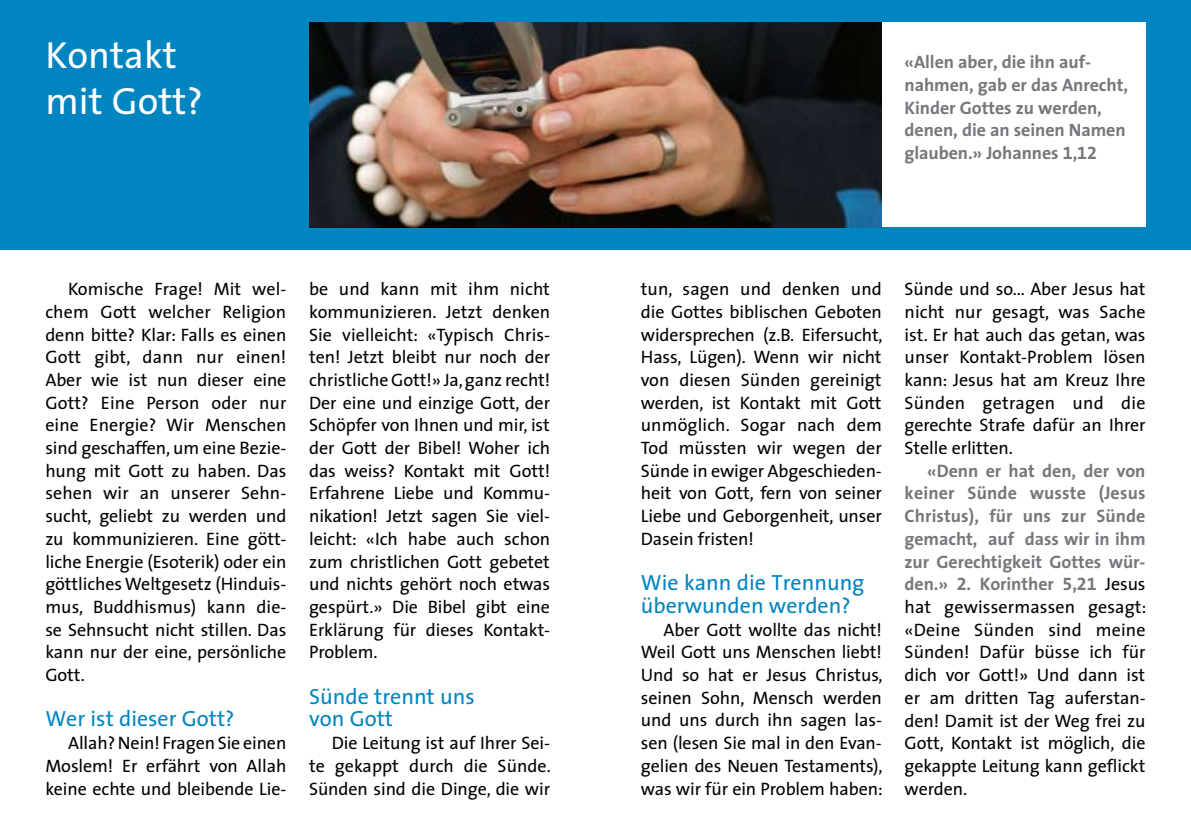
<style>
.page{position:relative;width:1191px;height:840px;background:#fff}
.page>*{position:absolute;margin:0;border:0;box-sizing:border-box;transform-origin:0 0}
.t1{font:38px/45.4px "The Sans";color:#fff}
.t2{font:22px/22.6px "The Sans";color:#0085c1}
.t3{font:18px/22.6px "The Sans";letter-spacing:-.005em;color:#000;text-align:justify}
.t4{font:700 18px/22.6px "The Sans";letter-spacing:-.005em;color:#75787b}
.s1{font-family:"The Sans Bold Expert";font-weight:400}
.s2{font-weight:700;color:#75787b}
.s3{font-family:"The Sans Bold Expert";color:#75787b}
</style>
<div class="page">
<div style="left:0;top:0;width:1191px;height:249px;background:#0085c1"></div>
<img style="left:309px;top:23px;width:573px;height:204px">
<div style="left:882px;top:23px;width:263px;height:204px;background:#fff"></div>
<h1 class="t1" style="left:45px;top:31px;width:159px">Kontakt mit Gott?</h1>
<p class="t3" style="left:45px;top:277px;width:243px;text-indent:23px">Komische Frage! Mit wel&shy;chem Gott welcher Religion denn bitte? Klar: Falls es einen Gott gibt, dann nur einen!<br>Aber wie ist nun dieser eine Gott? Eine Person oder nur eine Energie? Wir Menschen sind geschaffen, um eine Bezie&shy;hung mit Gott zu haben. Das sehen wir an unserer Sehn&shy;sucht, geliebt zu werden und zu kommunizieren. Eine gött&shy;liche Energie (Esoterik) oder ein göttliches Weltgesetz (Hinduis&shy;mus, Buddhismus) kann die&shy;se Sehnsucht nicht stillen. Das kann nur der eine, persönliche Gott.</p>
<p class="t2" style="left:45px;top:706px;width:191px">Wer ist dieser Gott?</p>
<p class="t3" style="left:45px;top:730px;width:242px;text-indent:23px">Allah? Nein! Fragen Sie einen Moslem! Er erfährt von Allah keine echte und bleibende Lie-</p>
<p class="t3" style="left:309px;top:277px;width:243px;text-align:left">be und kann mit ihm nicht kommunizieren. Jetzt denken<br>Sie vielleicht: «Typisch Chris&shy;ten! Jetzt bleibt nur noch der christliche Gott!» Ja, ganz recht!<br>Der eine und einzige Gott, der<br>Schöpfer von Ihnen und mir, ist der Gott der Bibel! Woher ich das weiss? Kontakt mit Gott!<br>Erfahrene Liebe und Kommu&shy;nikation! Jetzt sagen Sie viel&shy;leicht: «Ich habe auch schon zum christlichen Gott gebetet und nichts gehört noch etwas gespürt.» Die Bibel gibt eine<br>Erklärung für dieses Kontakt-<br>Problem.</p>
<p class="t2" style="left:309px;top:684px;width:167px">Sünde trennt uns von Gott</p>
<p class="t3" style="left:309px;top:730px;width:243px;text-indent:23px">Die Leitung ist auf Ihrer Sei&shy;te gekappt durch die Sünde.<br>Sünden sind die Dinge, die wir</p>
<p class="t4" style="left:904px;top:50px;width:225px">«Allen aber, die ihn auf&shy;nahmen, gab er das Anrecht,<br>Kinder Gottes zu werden, denen, die an seinen Namen glauben.» Johannes <span class="s1">1,12</span></p>
<p class="t3" style="left:641px;top:277px;width:243px">tun, sagen und denken und die Gottes biblischen Geboten widersprechen (z.B. Eifersucht, Hass, Lügen). Wenn wir nicht von diesen Sünden gereinigt werden, ist Kontakt mit Gott unmöglich. Sogar nach dem Tod müssten wir wegen der Sünde in ewiger Abgeschieden&shy;heit von Gott, fern von seiner Liebe und Geborgenheit, unser Dasein fristen!</p>
<p class="t2" style="left:641px;top:570px;width:225px">Wie kann die Trennung überwunden werden?</p>
<p class="t3" style="left:641px;top:617px;width:243px;text-indent:23px">Aber Gott wollte das nicht!<br>Weil Gott uns Menschen liebt!<br>Und so hat er Jesus Christus, seinen Sohn, Mensch werden und uns durch ihn sagen las&shy;sen (lesen Sie mal in den Evan&shy;gelien des Neuen Testaments), was wir für ein Problem haben:</p>
<p class="t3" style="left:904px;top:277px;width:243px">Sünde und so... Aber Jesus hat nicht nur gesagt, was Sache ist. Er hat auch das getan, was unser Kontakt-Problem lösen kann: Jesus hat am Kreuz Ihre Sünden getragen und die gerechte Strafe dafür an Ihrer Stelle erlitten.</p>
<p class="t3" style="left:904px;top:458px;width:243px;text-indent:23px"><span class="s2">«Denn er hat den, der von keiner Sünde wusste (Jesus Christus), für uns zur Sünde gemacht, auf dass wir in ihm zur Gerechtigkeit Gottes wür&shy;den.»</span> <span class="s3">2.</span> <span class="s2">Korinther</span> <span class="s3">5,21</span> Jesus hat gewissermassen gesagt: «Deine Sünden sind meine Sünden! Dafür büsse ich für dich vor Gott!» Und dann ist er am dritten Tag auferstan&shy;den! Damit ist der Weg frei zu Gott, Kontakt ist möglich, die gekappte Leitung kann geflickt werden.</p>
</div>
